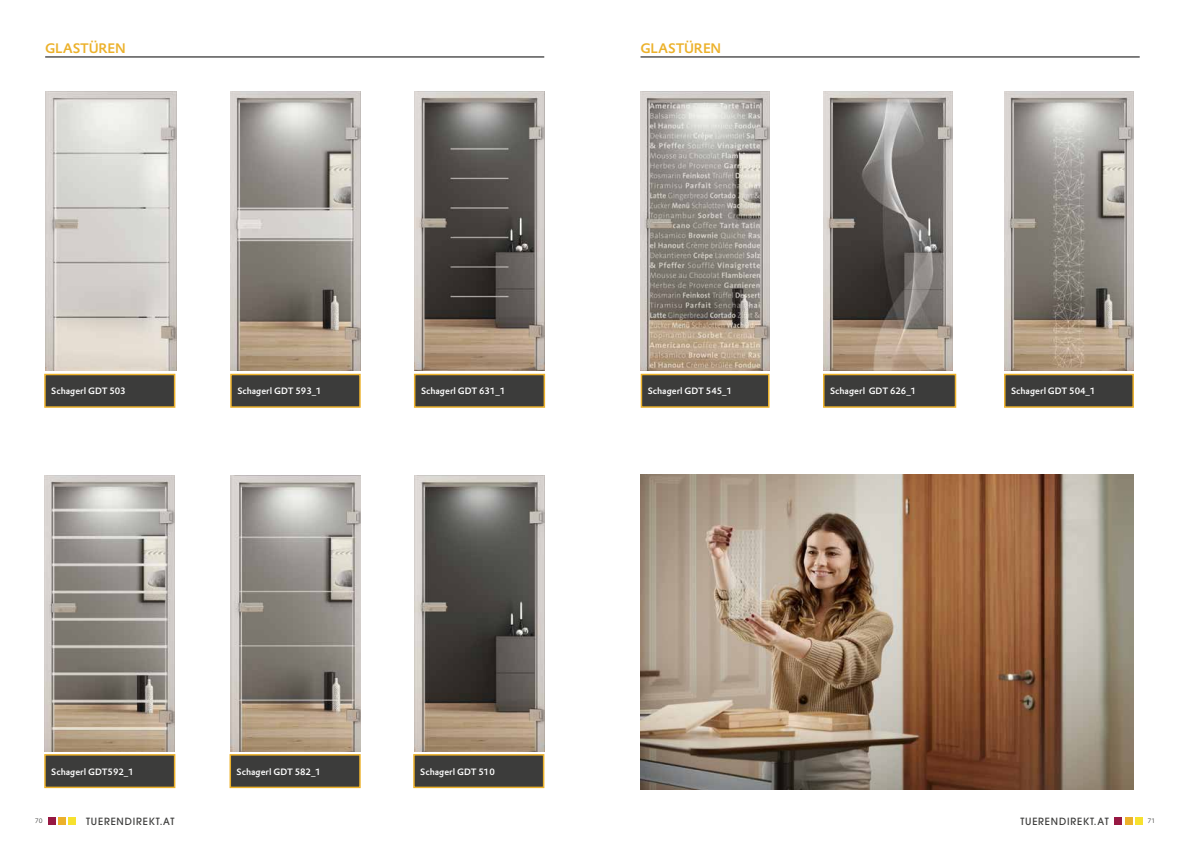
<style>
.page{position:relative;width:1191px;height:842px;background:#fff}
.page>*{position:absolute;margin:0;border:0;box-sizing:border-box;transform-origin:0 0}
.t1{font:500 13.5px "DTL Prokyon TPRO";letter-spacing:-.015em;color:#ecb12a}
.t2{font:500 9.9px "ITC Avant Garde Std";letter-spacing:.08em;color:#3c3c3b}
.t3{font:500 9px "DTL Prokyon TPRO";color:#fff}
.t4{font:300 6.4px "DTL Prokyon TPRO";color:#3c3c3b}
</style>
<div class="page">
<div style="left:48px;top:817px;width:8px;height:8px;background:#971843"></div>
<div style="left:58px;top:817px;width:8px;height:8px;background:#ecb12a"></div>
<div style="left:69px;top:817px;width:7px;height:8px;background:#f7e12f"></div>
<div style="left:1114px;top:817px;width:8px;height:8px;background:#971843"></div>
<div style="left:1125px;top:817px;width:7px;height:8px;background:#ecb12a"></div>
<div style="left:1135px;top:817px;width:7px;height:8px;background:#f7e12f"></div>
<hr style="left:640px;top:57px;width:499px;height:1px;background:#000">
<hr style="left:45px;top:57px;width:499px;height:1px;background:#000">
<div style="left:44px;top:374px;width:131px;height:34px;background:#3c3c3b;border:2px solid #ecb12a"></div>
<div style="left:230px;top:374px;width:131px;height:34px;background:#3c3c3b;border:2px solid #ecb12a"></div>
<div style="left:414px;top:374px;width:131px;height:34px;background:#3c3c3b;border:2px solid #ecb12a"></div>
<div style="left:640px;top:374px;width:129px;height:34px;background:#3c3c3b;border:2px solid #ecb12a"></div>
<div style="left:823px;top:374px;width:133px;height:34px;background:#3c3c3b;border:2px solid #ecb12a"></div>
<div style="left:1004px;top:374px;width:129px;height:34px;background:#3c3c3b;border:2px solid #ecb12a"></div>
<img style="left:44px;top:475px;width:131px;height:276px">
<img style="left:231px;top:475px;width:130px;height:276px">
<img style="left:414px;top:475px;width:130px;height:276px">
<div style="left:229px;top:754px;width:132px;height:34px;background:#3c3c3b;border:2px solid #ecb12a"></div>
<div style="left:44px;top:754px;width:131px;height:34px;background:#3c3c3b;border:2px solid #ecb12a"></div>
<div style="left:413px;top:754px;width:131px;height:34px;background:#3c3c3b;border:2px solid #ecb12a"></div>
<img style="left:230px;top:92px;width:131px;height:278px">
<img style="left:46px;top:91px;width:130px;height:279px">
<img style="left:414px;top:92px;width:130px;height:278px">
<img style="left:641px;top:91px;width:128px;height:279px">
<img style="left:823px;top:91px;width:129px;height:279px">
<img style="left:1004px;top:91px;width:129px;height:279px">
<img style="left:640px;top:475px;width:493px;height:314px">
<h1 class="t1" style="left:45px;top:39px;width:82px">GLASTÜREN</h1>
<h1 class="t1" style="left:640px;top:39px;width:82px">GLASTÜREN</h1>
<p class="t3" style="left:51px;top:385px;width:76px">Schagerl GDT 503</p>
<p class="t3" style="left:237px;top:385px;width:86px">Schagerl GDT 593_1</p>
<p class="t3" style="left:421px;top:385px;width:86px">Schagerl GDT 631_1</p>
<p class="t3" style="left:648px;top:385px;width:86px">Schagerl GDT 545_1</p>
<p class="t3" style="left:830px;top:385px;width:88px">Schagerl GDT 626_1</p>
<p class="t3" style="left:1011px;top:385px;width:86px">Schagerl GDT 504_1</p>
<p class="t3" style="left:51px;top:765px;width:84px">Schagerl GDT592_1</p>
<p class="t3" style="left:237px;top:765px;width:86px">Schagerl GDT 582_1</p>
<p class="t3" style="left:420px;top:765px;width:76px">Schagerl GDT 510</p>
<p class="t4" style="left:35px;top:816px;width:9px">70</p>
<p class="t2" style="left:86px;top:815px;width:90px">TUERENDIREKT.AT</p>
<p class="t2" style="left:1020px;top:815px;width:90px">TUERENDIREKT.AT</p>
<p class="t4" style="left:1147px;top:817px;width:9px">71</p>
</div>
